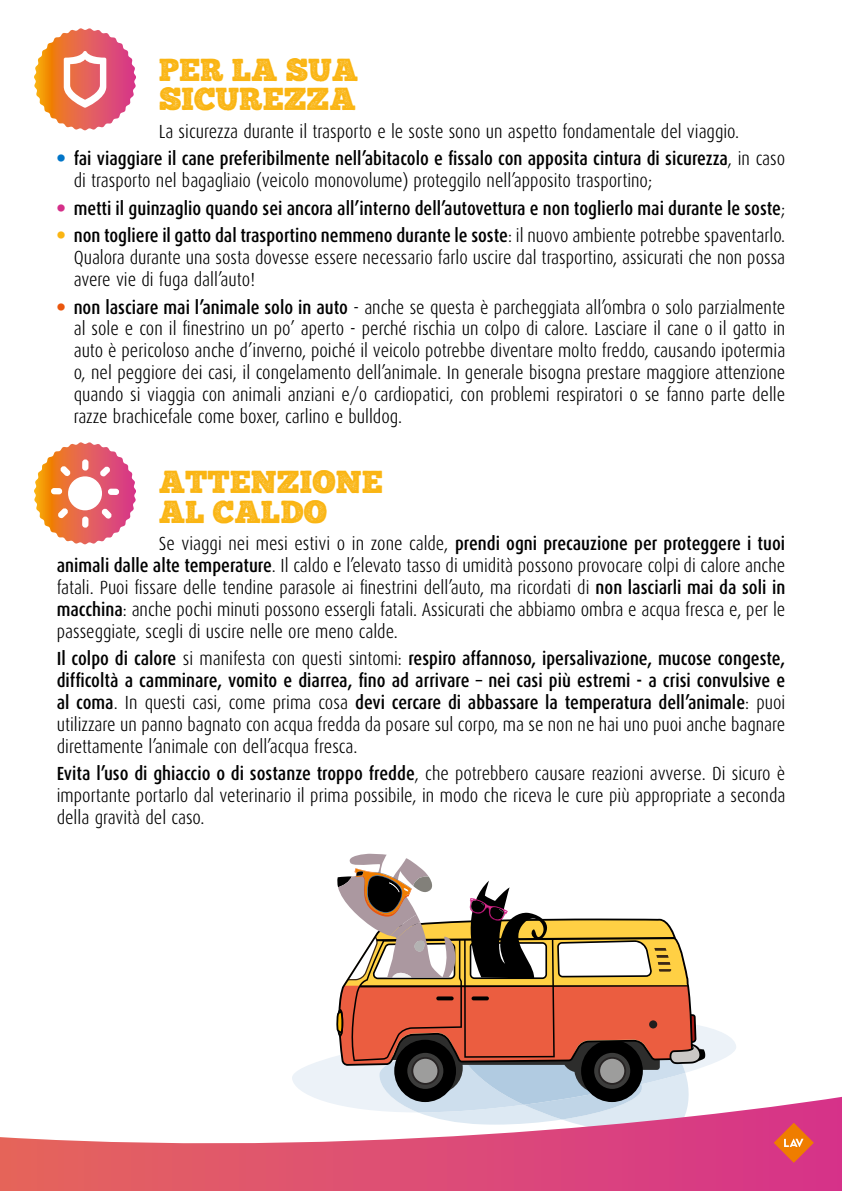
<style>
.page{position:relative;width:842px;height:1191px;background:#fff}
.page>*{position:absolute;margin:0;border:0;box-sizing:border-box;transform-origin:0 0}
.t1{font:32px/29.6px "Chunk Five Print";color:#fab513}
.t2{font:300 19px/21.8px "Dax Condensed";color:#000;text-align:justify}
.t3{font:500 19px/21.8px "Dax Condensed";color:#000;text-align:justify}
.s1{font-family:"Dax";font-weight:900;color:#0075c8}
.s2{font-weight:500}
.s3{font-family:"Dax";font-weight:900;color:#d52f89}
.s4{font-weight:300}
.s5{font-family:"Dax";font-weight:900;color:#fab513}
.s6{font-family:"Dax";font-weight:900;color:#ea560d}
</style>
<div class="page">
<svg style="left:338px;top:972px;width:354px;height:37px;background:#d4573d"></svg>
<svg style="left:292px;top:1009px;width:444px;height:87px;background:#b6857e"></svg>
<svg style="left:436px;top:996px;width:18px;height:4px"></svg>
<svg style="left:472px;top:996px;width:17px;height:4px"></svg>
<svg style="left:337px;top:853px;width:350px;height:132px"></svg>
<svg style="left:0;top:1096px;width:842px;height:95px"></svg>
<svg style="left:774px;top:1122px;width:40px;height:40px"></svg>
<svg style="left:784px;top:1138px;width:19px;height:9px"></svg>
<svg style="left:34px;top:442px;width:102px;height:102px"></svg>
<div style="left:71px;top:479px;width:28px;height:28px;background:#fff;border-radius:50%"></div>
<div style="left:68px;top:476px;width:34px;height:34px;border:6px solid #fff;border-radius:50%"></div>
<svg style="left:34px;top:28px;width:102px;height:102px"></svg>
<h1 class="t1" style="left:159px;top:57px;width:201px">PER LA SUA<br>SICUREZZA</h1>
<p class="t2" style="left:159px;top:121px;width:582px">La sicurezza durante il trasporto e le soste sono un aspetto fondamentale del viaggio.</p>
<p class="t2" style="left:74px;top:148px;width:713px;text-indent:-17px"><span class="s1">•</span> <span class="s2">fai viaggiare il cane preferibilmente nell’abitacolo e fissalo con apposita cintura di sicurezza</span>, in caso di trasporto nel bagagliaio (veicolo monovolume) proteggilo nell’apposito trasportino;</p>
<p class="t3" style="left:57px;top:198px;width:730px"><span class="s3">•</span> metti il guinzaglio quando sei ancora all’interno dell’autovettura e non toglierlo mai durante le soste<span class="s4">;</span></p>
<p class="t2" style="left:74px;top:225px;width:713px;text-indent:-17px"><span class="s5">•</span> <span class="s2">non togliere il gatto dal trasportino nemmeno durante le soste</span>: il nuovo ambiente potrebbe spaventarlo.<br>Qualora durante una sosta dovesse essere necessario farlo uscire dal trasportino, assicurati che non possa avere vie di fuga dall’auto!</p>
<p class="t2" style="left:74px;top:296px;width:713px;text-indent:-17px"><span class="s6">•</span> <span class="s2">non lasciare mai l’animale solo in auto</span> - anche se questa è parcheggiata all’ombra o solo parzialmente al sole e con il finestrino un po’ aperto - perché rischia un colpo di calore. Lasciare il cane o il gatto in auto è pericoloso anche d’inverno, poiché il veicolo potrebbe diventare molto freddo, causando ipotermia o, nel peggiore dei casi, il congelamento dell’animale. In generale bisogna prestare maggiore attenzione quando si viaggia con animali anziani e/o cardiopatici, con problemi respiratori o se fanno parte delle razze brachicefale come boxer, carlino e bulldog.</p>
<h1 class="t1" style="left:159px;top:469px;width:225px">ATTENZIONE<br>AL CALDO</h1>
<p class="t2" style="left:57px;top:533px;width:730px;text-indent:102px">Se viaggi nei mesi estivi o in zone calde, <span class="s2">prendi ogni precauzione per proteggere i tuoi animali dalle alte temperature</span>. Il caldo e l’elevato tasso di umidità possono provocare colpi di calore anche fatali. Puoi fissare delle tendine parasole ai finestrini dell’auto, ma ricordati di <span class="s2">non lasciarli mai da soli in macchina</span>: anche pochi minuti possono essergli fatali. Assicurati che abbiamo ombra e acqua fresca e, per le passeggiate, scegli di uscire nelle ore meno calde.</p>
<p class="t3" style="left:57px;top:648px;width:730px">Il colpo di calore <span class="s4">si manifesta con questi sintomi:</span> respiro affannoso, ipersalivazione, mucose congeste, difficoltà a camminare, vomito e diarrea, fino ad arrivare – nei casi più estremi - a crisi convulsive e al coma<span class="s4">. In questi casi, come prima cosa</span> devi cercare di abbassare la temperatura dell’animale<span class="s4">: puoi utilizzare un panno bagnato con acqua fredda da posare sul corpo, ma se non ne hai uno puoi anche bagnare direttamente l’animale con dell’acqua fresca.</span></p>
<p class="t2" style="left:57px;top:763px;width:730px"><span class="s2">Evita l’uso di ghiaccio o di sostanze troppo fredde</span>, che potrebbero causare reazioni avverse. Di sicuro è importante portarlo dal veterinario il prima possibile, in modo che riceva le cure più appropriate a seconda della gravità del caso.</p>
</div>
